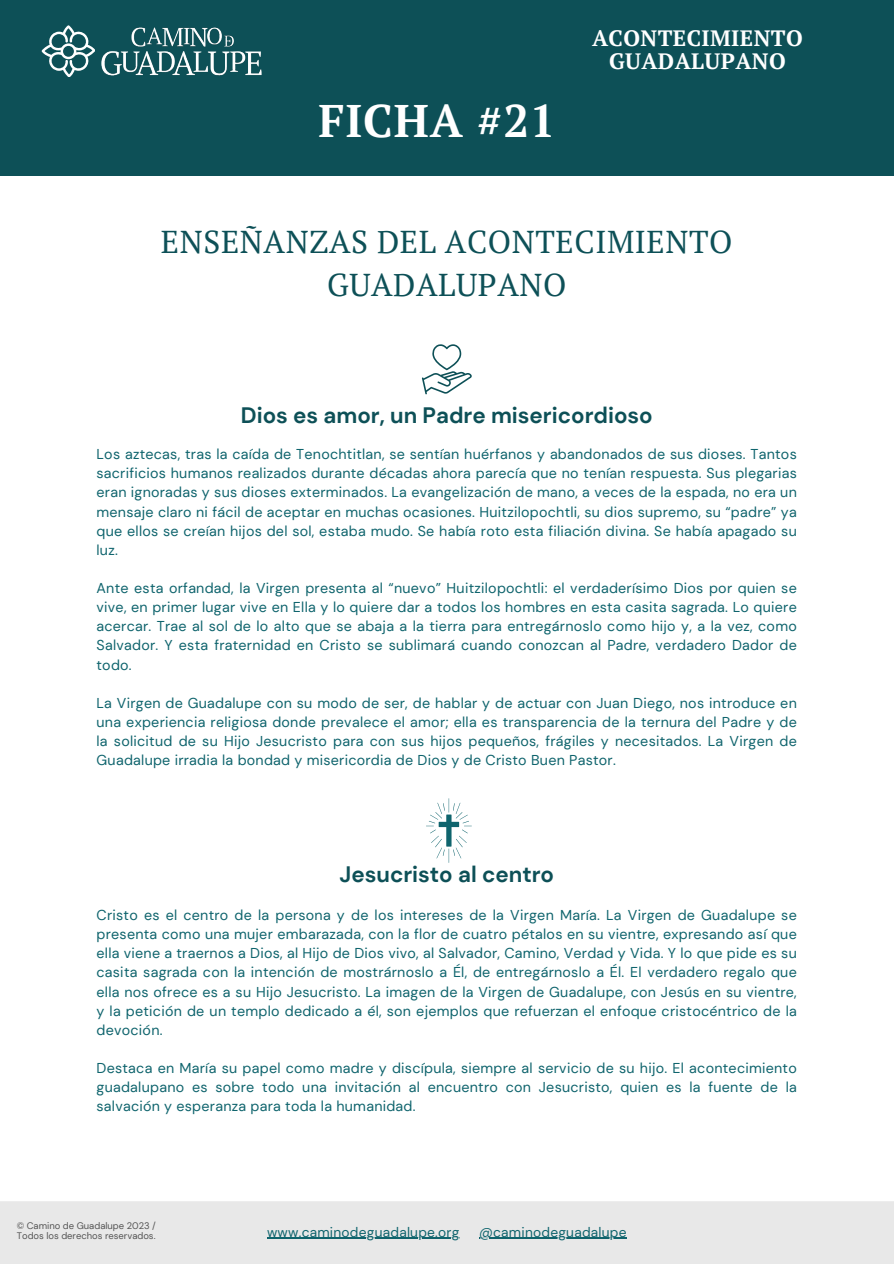
<style>
.page{position:relative;width:894px;height:1264px;background:#fff}
.page>*{position:absolute;margin:0;border:0;box-sizing:border-box;transform-origin:0 0}
.t1{font:700 45.6px "PT Serif";letter-spacing:.02em;color:#fff}
.t2{font:31.5px/43.7px "PT Serif";letter-spacing:.02em;color:#0d5057;text-align:center}
.t3{font:700 22.35px "DM Sans";color:#0d5057}
.t4{font:700 22.2px/22.8px "PT Serif";letter-spacing:.02em;color:#fff;text-align:center}
.t5{font:14.25px/19.2px "DM Sans";letter-spacing:.02em;color:#0f646d;text-align:justify}
.t6{font:13.65px "DM Sans";letter-spacing:.015em;color:#0f646d}
.t7{font:9.45px/9.4px "DM Sans";color:#545454}
</style>
<div class="page">
<div style="left:0;top:1201px;width:893px;height:62px;background:#e8e8e8"></div>
<div style="left:0;top:0;width:893px;height:175px;background:#0d5057"></div>
<img style="left:101px;top:27px;width:161px;height:49px">
<svg style="left:42px;top:25px;width:53px;height:52px"></svg>
<svg style="left:422px;top:344px;width:49px;height:50px"></svg>
<svg style="left:426px;top:798px;width:45px;height:64px"></svg>
<hr style="left:267px;top:1237px;width:192px;height:1px;background:#0f646d">
<hr style="left:479px;top:1237px;width:147px;height:1px;background:#0f646d">
<h4 class="t1" style="left:318px;top:89px;width:239px">FICHA #21</h4>
<h5 class="t4" style="left:592px;top:27px;width:212px">ACONTECIMIENTO<br>GUADALUPANO</h5>
<h5 class="t2" style="left:161px;top:219px;width:573px">ENSEÑANZAS DEL ACONTECIMIENTO<br>GUADALUPANO</h5>
<h5 class="t3" style="left:241px;top:401px;width:413px">Dios es amor, un Padre misericordioso</h5>
<p class="t5" style="left:96px;top:444px;width:701px">Los aztecas, tras la caída de Tenochtitlan, se sentían huérfanos y abandonados de sus dioses. Tantos sacrificios humanos realizados durante décadas ahora parecía que no tenían respuesta. Sus plegarias eran ignoradas y sus dioses exterminados. La evangelización de mano, a veces de la espada, no era un mensaje claro ni fácil de aceptar en muchas ocasiones. Huitzilopochtli, su dios supremo, su “padre” ya que ellos se creían hijos del sol, estaba mudo. Se había roto esta filiación divina. Se había apagado su luz.</p>
<h3 class="t5" style="left:96px;top:578px;width:701px">Ante esta orfandad, la Virgen presenta al “nuevo” Huitzilopochtli: el verdaderísimo Dios por quien se vive, en primer lugar vive en Ella y lo quiere dar a todos los hombres en esta casita sagrada. Lo quiere acercar. Trae al sol de lo alto que se abaja a la tierra para entregárnoslo como hijo y, a la vez, como Salvador. Y esta fraternidad en Cristo se sublimará cuando conozcan al Padre, verdadero Dador de todo.</h3>
<h1 class="t5" style="left:96px;top:693px;width:701px">La Virgen de Guadalupe con su modo de ser, de hablar y de actuar con Juan Diego, nos introduce en una experiencia religiosa donde prevalece el amor; ella es transparencia de la ternura del Padre y de la solicitud de su Hijo Jesucristo para con sus hijos pequeños, frágiles y necesitados. La Virgen de Guadalupe irradia la bondad y misericordia de Dios y de Cristo Buen Pastor.</h1>
<h5 class="t3" style="left:339px;top:859px;width:216px">Jesucristo al centro</h5>
<h2 class="t5" style="left:96px;top:905px;width:701px">Cristo es el centro de la persona y de los intereses de la Virgen María. La Virgen de Guadalupe se presenta como una mujer embarazada, con la flor de cuatro pétalos en su vientre, expresando así que ella viene a traernos a Dios, al Hijo de Dios vivo, al Salvador, Camino, Verdad y Vida. Y lo que pide es su casita sagrada con la intención de mostrárnoslo a Él, de entregárnoslo a Él. El verdadero regalo que ella nos ofrece es a su Hijo Jesucristo. La imagen de la Virgen de Guadalupe, con Jesús en su vientre, y la petición de un templo dedicado a él, son ejemplos que refuerzan el enfoque cristocéntrico de la devoción.</h2>
<p class="t5" style="left:96px;top:1058px;width:701px">Destaca en María su papel como madre y discípula, siempre al servicio de su hijo. El acontecimiento guadalupano es sobre todo una invitación al encuentro con Jesucristo, quien es la fuente de la salvación y esperanza para toda la humanidad.</p>
<p class="t7" style="left:17px;top:1221px;width:140px">©️ Camino de Guadalupe 2023 /<br>Todos los derechos reservados.</p>
<h4 class="t6" style="left:267px;top:1223px;width:194px">www.caminodeguadalupe.org</h4>
<h5 class="t6" style="left:479px;top:1223px;width:149px">@caminodeguadalupe</h5>
</div>
